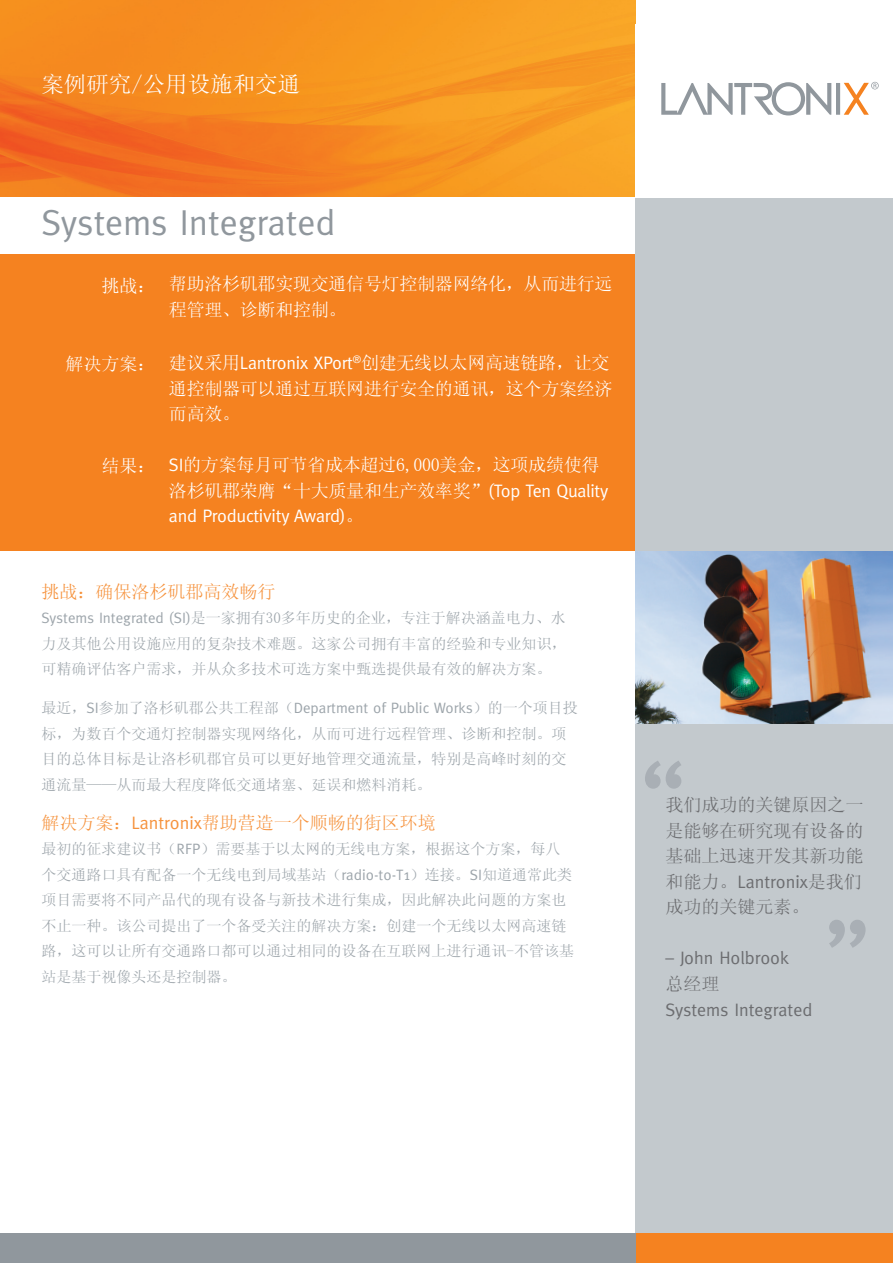
<style>
.page{position:relative;width:893px;height:1263px;background:#fff}
.page>*{position:absolute;margin:0;border:0;box-sizing:border-box;transform-origin:0 0}
.t1{font:105px "Meta";color:#a9afb5}
.t2{font:36px "Meta";color:#90979d}
.t3{font:22.5px "Sim Sun";color:#fff}
.t4{font:18px/25.5px "Sim Sun";letter-spacing:-.015em;color:#fff}
.t5{font:18px/25.5px "Sim Sun";color:#6c6d70;text-align:justify}
.t6{font:18px "Sim Sun";color:#f6923c}
.t7{font:18px/25.5px "Meta";color:#6c6d70}
.t8{font:15px/25.5px "Sim Sun";color:#9da5ab}
.s1{font-family:"Meta"}
.s2{font-family:"Sim Sun"}
</style>
<div class="page">
<div style="left:0;top:28px;width:640px;height:522px;background:#f58220"></div>
<img style="left:0;top:0;width:635px;height:197px">
<div style="left:0;top:197px;width:893px;height:57px;background:#fff"></div>
<div style="left:635px;top:197px;width:258px;height:1057px;background:#c3c9cd"></div>
<img style="left:635px;top:552px;width:258px;height:171px">
<div style="left:635px;top:24px;width:258px;height:173px;background:#fff"></div>
<div style="left:632px;top:1233px;width:261px;height:30px;background:#f58220"></div>
<div style="left:0;top:1233px;width:635px;height:30px;background:#90979d"></div>
<svg style="left:661px;top:82px;width:218px;height:33px"></svg>
<p class="t3" style="left:41px;top:72px;width:260px">案例研究/公用设施和交通</p>
<p class="t2" style="left:41px;top:202px;width:295px">Systems Integrated</p>
<p class="t4" style="left:101px;top:272px;width:55px">挑战：</p>
<p class="t4" style="left:169px;top:271px;width:445px">帮助洛杉矶郡实现交通信号灯控制器网络化，从而进行远程管理、诊断和控制。</p>
<p class="t4" style="left:169px;top:350px;width:445px">建议采用<span class="s1">Lantronix XPort</span><sup>®</sup>创建无线以太网高速链路，让交通控制器可以通过互联网进行安全的通讯，这个方案经济而高效。</p>
<p class="t4" style="left:169px;top:452px;width:441px"><span class="s1">SI</span>的方案每月可节省成本超过6,000美金，这项成绩使得洛杉矶郡荣膺“十大质量和生产效率奖”<span class="s1">(Top Ten Quality and Productivity Award)</span>。</p>
<p class="t4" style="left:65px;top:350px;width:92px">解决方案：</p>
<p class="t4" style="left:101px;top:452px;width:55px">结果：</p>
<p class="t6" style="left:41px;top:582px;width:236px">挑战：确保洛杉矶郡高效畅行</p>
<p class="t8" style="left:41px;top:605px;width:526px;text-align:justify"><span class="s1">Systems Integrated (SI)</span>是一家拥有30多年历史的企业，专注于解决涵盖电力、水力及其他公用设施应用的复杂技术难题。这家公司拥有丰富的经验和专业知识，可精确评估客户需求，并从众多技术可选方案中甄选提供最有效的解决方案。</p>
<p class="t8" style="left:41px;top:695px;width:538px">最近，<span class="s1">SI</span>参加了洛杉矶郡公共工程部（<span class="s1">Department of Public Works</span>）的一个项目投标，为数百个交通灯控制器实现网络化，从而可进行远程管理、诊断和控制。项目的总体目标是让洛杉矶郡官员可以更好地管理交通流量，特别是高峰时刻的交通流量——从而最大程度降低交通堵塞、延误和燃料消耗。</p>
<p class="t6" style="left:41px;top:813px;width:396px">解决方案：<span class="s1">Lantronix</span>帮助营造一个顺畅的街区环境</p>
<p class="t8" style="left:41px;top:836px;width:534px">最初的征求建议书（<span class="s1">RFP</span>）需要基于以太网的无线电方案，根据这个方案，每八个交通路口具有配备一个无线电到局域基站（<span class="s1">radio-to-T1</span>）连接。<span class="s1">SI</span>知道通常此类项目需要将不同产品代的现有设备与新技术进行集成，因此解决此问题的方案也不止一种。该公司提出了一个备受关注的解决方案：创建一个无线以太网高速链路，这可以让所有交通路口都可以通过相同的设备在互联网上进行通讯-不管该基站是基于视像头还是控制器。</p>
<p class="t1" style="left:640px;top:738px;width:49px">“</p>
<p class="t5" style="left:665px;top:792px;width:199px">我们成功的关键原因之一是能够在研究现有设备的基础上迅速开发其新功能和能力。<span class="s1">Lantronix</span>是我们成功的关键元素。</p>
<p class="t7" style="left:665px;top:945px;width:125px">– John Holbrook</p>
<p class="t7" style="left:665px;top:971px;width:148px"><span class="s2">总经理<br></span>Systems Integrated</p>
<p class="t1" style="left:871px;top:970px;width:49px;rotate:-180deg">“</p>
</div>
